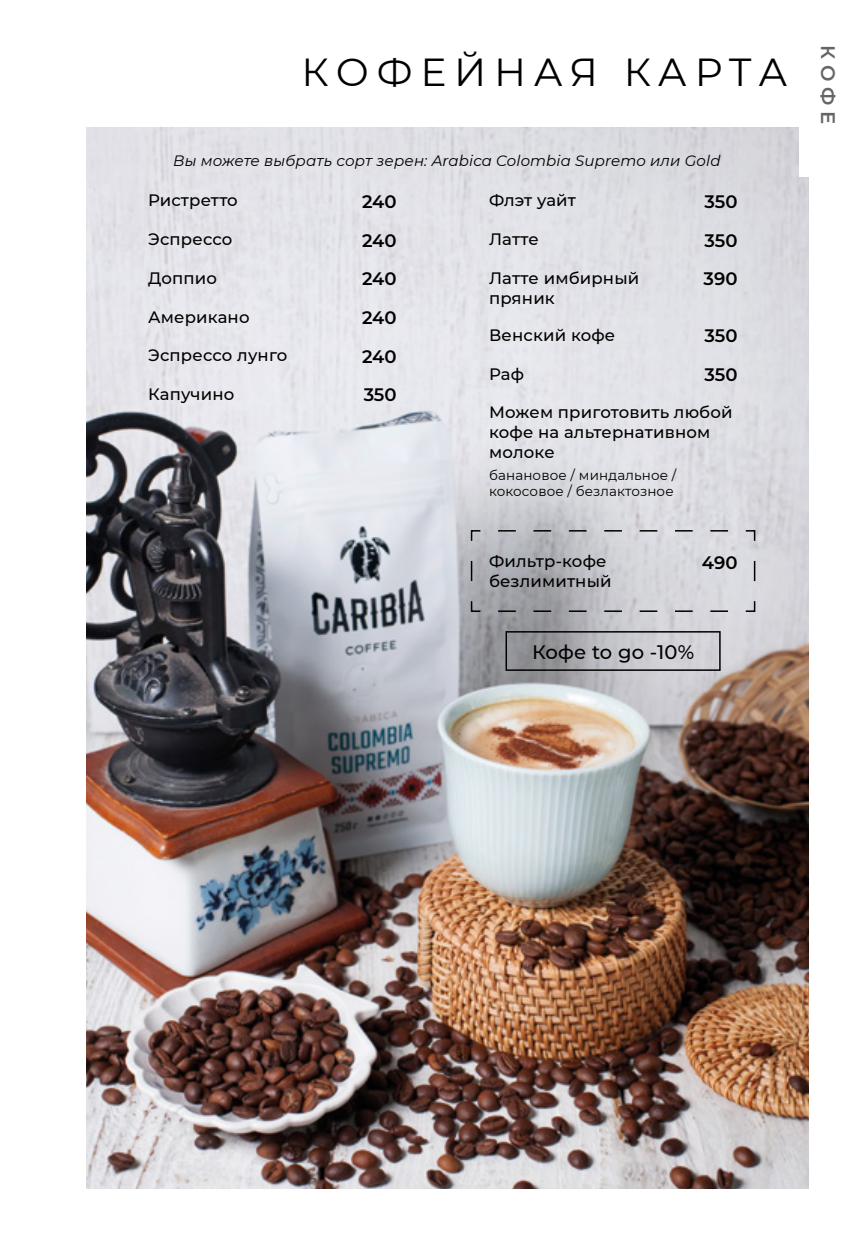
<style>
.page{position:relative;width:864px;height:1234px;background:#fff}
.page>*{position:absolute;margin:0;border:0;box-sizing:border-box;transform-origin:0 0}
.t1{font:39px "Montserrat";letter-spacing:.2em;color:#000}
.t2{font:500 19.5px "Montserrat";letter-spacing:.01em;color:#000}
.t3{font:600 19.5px "Montserrat";color:#656563}
.t4{font:600 18px "Montserrat";color:#000}
.t5{font:500 16.5px/19.8px "Montserrat";letter-spacing:.01em;color:#000}
.t6{font:italic 15px "Montserrat";letter-spacing:.01em;color:#000}
.t7{font:13.5px/16.2px "Montserrat";letter-spacing:.01em;color:#000}
</style>
<div class="page">
<img style="left:87px;top:128px;width:721px;height:1059px">
<svg style="left:470px;top:529px;width:285px;height:83px;background:#bfc0c5"></svg>
<div style="left:505px;top:631px;width:215px;height:39px;border:2px solid #000"></div>
<div style="left:799px;top:0;width:63px;height:176px;background:#fff"></div>
<h1 class="t1" style="left:301px;top:45px;width:487px">КОФЕЙНАЯ КАРТА</h1>
<p class="t6" style="left:173px;top:150px;width:548px">Вы можете выбрать сорт зерен: Arabica Colombia Supremo или Gold</p>
<p class="t5" style="left:148px;top:190px;width:91px">Ристретто</p>
<p class="t4" style="left:362px;top:189px;width:36px">240</p>
<p class="t5" style="left:148px;top:229px;width:86px">Эспрессо</p>
<p class="t4" style="left:362px;top:227px;width:36px">240</p>
<p class="t5" style="left:148px;top:267px;width:70px">Доппио</p>
<p class="t4" style="left:362px;top:266px;width:36px">240</p>
<p class="t5" style="left:148px;top:306px;width:103px">Американо</p>
<p class="t4" style="left:362px;top:305px;width:36px">240</p>
<p class="t5" style="left:148px;top:345px;width:141px">Эспрессо лунго</p>
<p class="t4" style="left:362px;top:343px;width:36px">240</p>
<p class="t5" style="left:148px;top:383px;width:88px">Капучино</p>
<p class="t4" style="left:363px;top:382px;width:34px">350</p>
<p class="t5" style="left:489px;top:190px;width:88px">Флэт уайт</p>
<p class="t4" style="left:704px;top:189px;width:34px">350</p>
<p class="t5" style="left:489px;top:229px;width:51px">Латте</p>
<p class="t4" style="left:704px;top:227px;width:34px">350</p>
<p class="t5" style="left:489px;top:267px;width:152px">Латте имбирный пряник</p>
<p class="t4" style="left:703px;top:266px;width:35px">390</p>
<p class="t5" style="left:489px;top:324px;width:128px">Венский кофе</p>
<p class="t4" style="left:704px;top:323px;width:34px">350</p>
<p class="t5" style="left:489px;top:363px;width:36px">Раф</p>
<p class="t4" style="left:704px;top:362px;width:34px">350</p>
<p class="t5" style="left:489px;top:402px;width:245px">Можем приготовить любой кофе на альтернативном молоке</p>
<p class="t7" style="left:489px;top:466px;width:189px">банановое / миндальное / кокосовое / безлактозное</p>
<p class="t5" style="left:489px;top:550px;width:124px">Фильтр-кофе безлимитный</p>
<p class="t4" style="left:701px;top:549px;width:37px">490</p>
<p class="t2" style="left:532px;top:638px;width:163px">Кофе to go -10%</p>
<p class="t3" style="left:841px;top:45px;width:80px;rotate:90deg">КОФЕ</p>
</div>
